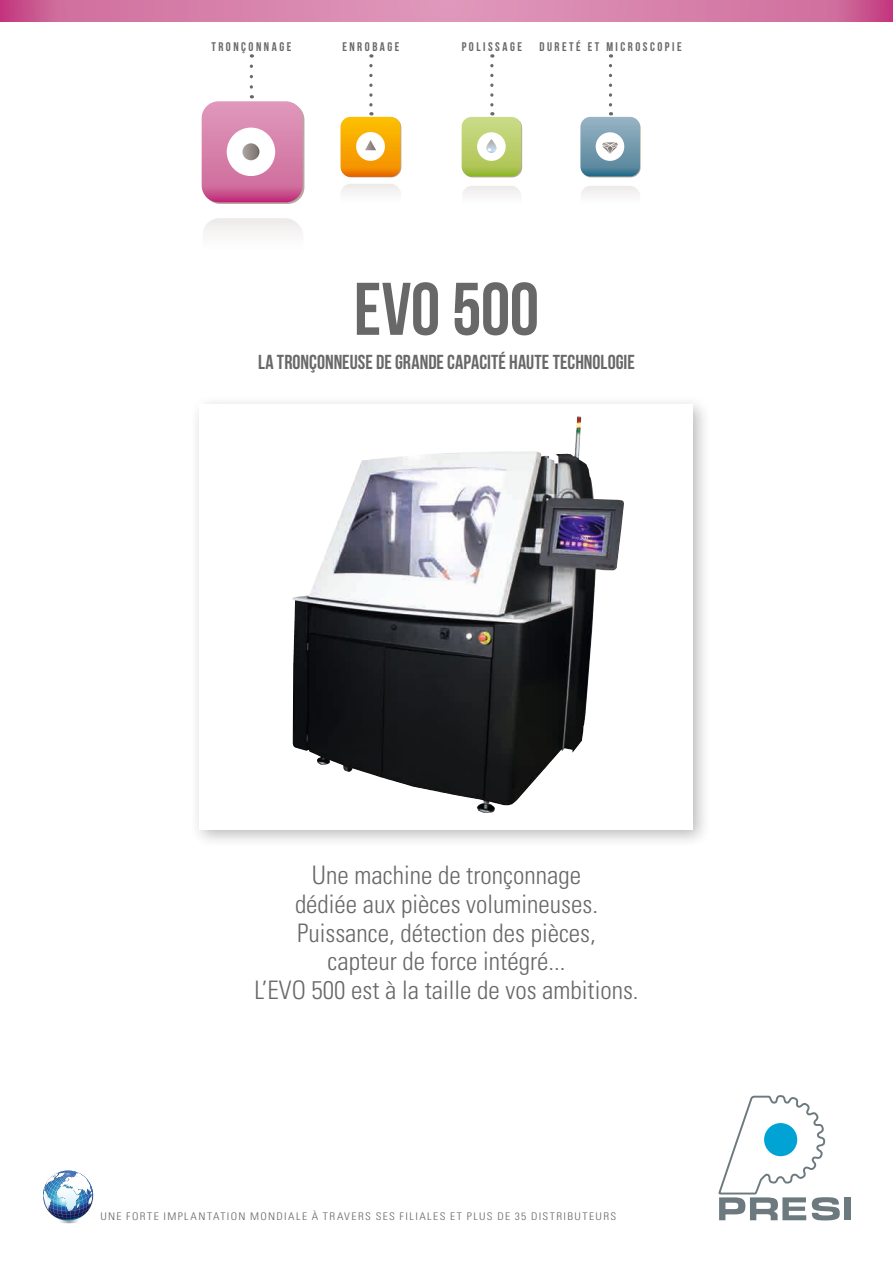
<style>
.page{position:relative;width:893px;height:1263px;background:#fff}
.page>*{position:absolute;margin:0;border:0;box-sizing:border-box;transform-origin:0 0}
.t1{font:74.4px "Bebas Neue";letter-spacing:-.01em;color:#686868}
.t2{font:300 condensed 25.5px/28.5px "Univers";color:#686868;text-align:center}
.t3{font:20.25px "Bebas Neue";color:#686868}
.t4{font:12.6px "Bebas Neue";letter-spacing:.2em;color:#686868}
.t5{font:300 condensed 10.5px "Univers";letter-spacing:.12em;color:#686868;scale:1.1 1}
</style>
<div class="page">
<div style="left:203px;top:218px;width:100px;height:17px;background:#f3f1f1"></div>
<svg style="left:203px;top:103px;width:101px;height:101px"></svg>
<svg style="left:462px;top:186px;width:59px;height:10px"></svg>
<svg style="left:341px;top:184px;width:60px;height:10px"></svg>
<svg style="left:463px;top:118px;width:59px;height:59px"></svg>
<svg style="left:581px;top:186px;width:59px;height:10px"></svg>
<svg style="left:581px;top:118px;width:60px;height:59px"></svg>
<svg style="left:202px;top:66px;width:101px;height:136px"></svg>
<svg style="left:340px;top:66px;width:61px;height:111px"></svg>
<svg style="left:462px;top:66px;width:59px;height:110px"></svg>
<svg style="left:580px;top:66px;width:60px;height:110px"></svg>
<svg style="left:718px;top:1095px;width:122px;height:125px"></svg>
<div style="left:844px;top:1197px;width:6px;height:23px;background:#6c797f"></div>
<div style="left:764px;top:1123px;width:33px;height:33px;background:#00a3d4;border-radius:50%"></div>
<div style="left:190px;top:394px;width:521px;height:454px;background:#151616;opacity:.3"></div>
<svg style="left:200px;top:404px;width:493px;height:426px"></svg>
<img style="left:391px;top:416px;width:187px;height:47px">
<svg style="left:55px;top:1218px;width:27px;height:5px"></svg>
<svg style="left:43px;top:1170px;width:50px;height:50px"></svg>
<svg style="left:0;top:0;width:893px;height:21px;background:#d57da8"></svg>
<p class="t4" style="left:211px;top:40px;width:82px">TRONÇONNAGE</p>
<p class="t4" style="left:342px;top:40px;width:59px">ENROBAGE</p>
<p class="t4" style="left:462px;top:40px;width:62px">POLISSAGE</p>
<p class="t4" style="left:539px;top:40px;width:144px">DURETÉ ET MICROSCOPIE</p>
<h1 class="t1" style="left:354px;top:268px;width:187px">EVO 500</h1>
<p class="t3" style="left:258px;top:351px;width:378px">LA TRONÇONNEUSE DE GRANDE CAPACITÉ HAUTE TECHNOLOGIE</p>
<p class="t2" style="left:254px;top:861px;width:386px">Une machine de tronçonnage<br>dédiée aux pièces volumineuses.<br>Puissance, détection des pièces,<br>capteur de force intégré...<br>L’EVO 500 est à la taille de vos ambitions.</p>
<p class="t5" style="left:100px;top:1209px;width:470px">UNE FORTE IMPLANTATION MONDIALE À TRAVERS SES FILIALES ET PLUS DE 35 DISTRIBUTEURS</p>
</div>
